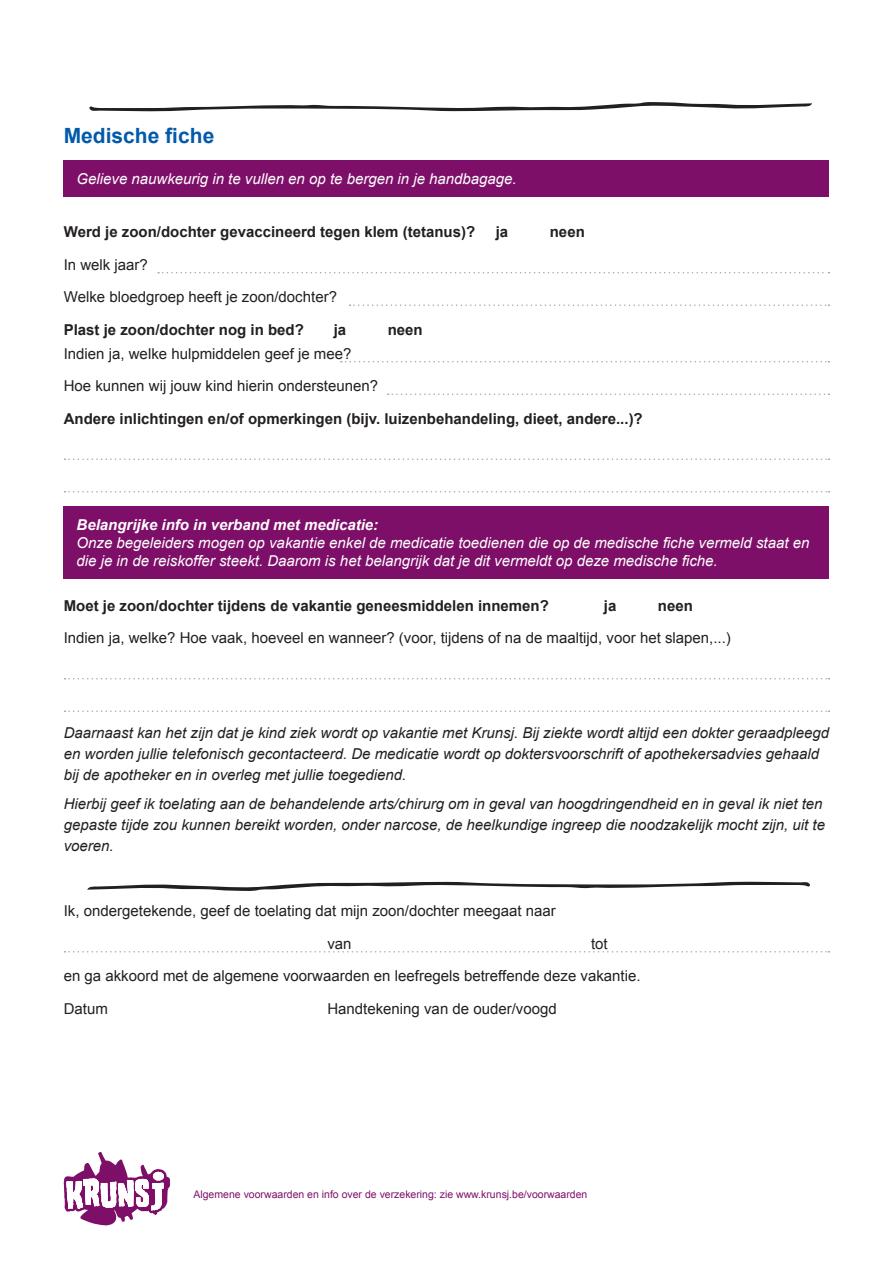
<style>
.page{position:relative;width:893px;height:1263px;background:#fff}
.page>*{position:absolute;margin:0;border:0;box-sizing:border-box;transform-origin:0 0}
.t1{font:700 21px "Arial";color:#015aaa}
.t2{font:italic 15px/21px "Arial";color:#231f20}
.t3{font:15px "Arial";color:#231f20}
.t4{font:700 15px "Arial";color:#231f20}
.t5{font:italic 15px/18px "Arial";color:#fff}
.t6{font:italic 700 15px "Arial";color:#fff}
.t7{font:10.5px "Arial";color:#7e0f69}
</style>
<div class="page">
<svg style="left:64px;top:1152px;width:106px;height:73px"></svg>
<svg style="left:158px;top:272px;width:671px;height:1px"></svg>
<svg style="left:349px;top:304px;width:480px;height:2px"></svg>
<svg style="left:341px;top:361px;width:488px;height:1px"></svg>
<svg style="left:388px;top:393px;width:441px;height:2px"></svg>
<svg style="left:65px;top:458px;width:764px;height:2px"></svg>
<svg style="left:65px;top:491px;width:764px;height:1px"></svg>
<svg style="left:65px;top:678px;width:764px;height:1px"></svg>
<svg style="left:65px;top:710px;width:764px;height:2px"></svg>
<svg style="left:65px;top:951px;width:764px;height:1px"></svg>
<div style="left:64px;top:160px;width:765px;height:36px;background:#7e0f69"></div>
<div style="left:64px;top:506px;width:765px;height:72px;background:#7e0f69"></div>
<svg style="left:89px;top:102px;width:723px;height:10px"></svg>
<svg style="left:87px;top:881px;width:723px;height:10px"></svg>
<p class="t1" style="left:64px;top:121px;width:152px">Medische fiche</p>
<p class="t5" style="left:77px;top:169px;width:442px">Gelieve nauwkeurig in te vullen en op te bergen in je handbagage.</p>
<p class="t4" style="left:64px;top:222px;width:413px">Werd je zoon/dochter gevaccineerd tegen klem (tetanus)?</p>
<p class="t4" style="left:496px;top:222px;width:14px">ja</p>
<p class="t4" style="left:550px;top:222px;width:37px">neen</p>
<p class="t3" style="left:64px;top:255px;width:86px">In welk jaar?</p>
<p class="t3" style="left:64px;top:287px;width:275px">Welke bloedgroep heeft je zoon/dochter?</p>
<p class="t4" style="left:64px;top:320px;width:242px">Plast je zoon/dochter nog in bed?</p>
<p class="t4" style="left:334px;top:320px;width:14px">ja</p>
<p class="t4" style="left:388px;top:320px;width:37px">neen</p>
<p class="t3" style="left:64px;top:344px;width:289px">Indien ja, welke hulpmiddelen geef je mee?</p>
<p class="t3" style="left:64px;top:376px;width:316px">Hoe kunnen wij jouw kind hierin ondersteunen?</p>
<p class="t4" style="left:64px;top:409px;width:580px">Andere inlichtingen en/of opmerkingen (bijv. luizenbehandeling, dieet, andere...)?</p>
<p class="t6" style="left:77px;top:514px;width:303px">Belangrijke info in verband met medicatie:</p>
<p class="t5" style="left:77px;top:533px;width:734px">Onze begeleiders mogen op vakantie enkel de medicatie toedienen die op de medische fiche vermeld staat en die je in de reiskoffer steekt. Daarom is het belangrijk dat je dit vermeldt op deze medische fiche.</p>
<p class="t4" style="left:64px;top:595px;width:487px">Moet je zoon/dochter tijdens de vakantie geneesmiddelen innemen?</p>
<p class="t4" style="left:604px;top:595px;width:14px">ja</p>
<p class="t4" style="left:658px;top:595px;width:37px">neen</p>
<p class="t3" style="left:64px;top:628px;width:669px">Indien ja, welke? Hoe vaak, hoeveel en wanneer? (voor, tijdens of na de maaltijd, voor het slapen,...)</p>
<p class="t2" style="left:64px;top:722px;width:767px">Daarnaast kan het zijn dat je kind ziek wordt op vakantie met Krunsj. Bij ziekte wordt altijd een dokter geraadpleegd en worden jullie telefonisch gecontacteerd. De medicatie wordt op doktersvoorschrift of apothekersadvies gehaald bij de apotheker en in overleg met jullie toegediend.</p>
<p class="t2" style="left:64px;top:794px;width:763px">Hierbij geef ik toelating aan de behandelende arts/chirurg om in geval van hoogdringendheid en in geval ik niet ten gepaste tijde zou kunnen bereikt worden, onder narcose, de heelkundige ingreep die noodzakelijk mocht zijn, uit te voeren.</p>
<p class="t3" style="left:64px;top:901px;width:493px">Ik, ondergetekende, geef de toelating dat mijn zoon/dochter meegaat naar</p>
<p class="t3" style="left:327px;top:934px;width:26px">van</p>
<p class="t3" style="left:591px;top:934px;width:18px">tot</p>
<p class="t3" style="left:64px;top:966px;width:578px">en ga akkoord met de algemene voorwaarden en leefregels betreffende deze vakantie.</p>
<p class="t3" style="left:64px;top:999px;width:46px">Datum</p>
<p class="t3" style="left:327px;top:999px;width:231px">Handtekening van de ouder/voogd</p>
<p class="t7" style="left:193px;top:1188px;width:395px">Algemene voorwaarden en info over de verzekering: zie www.krunsj.be/voorwaarden</p>
</div>
